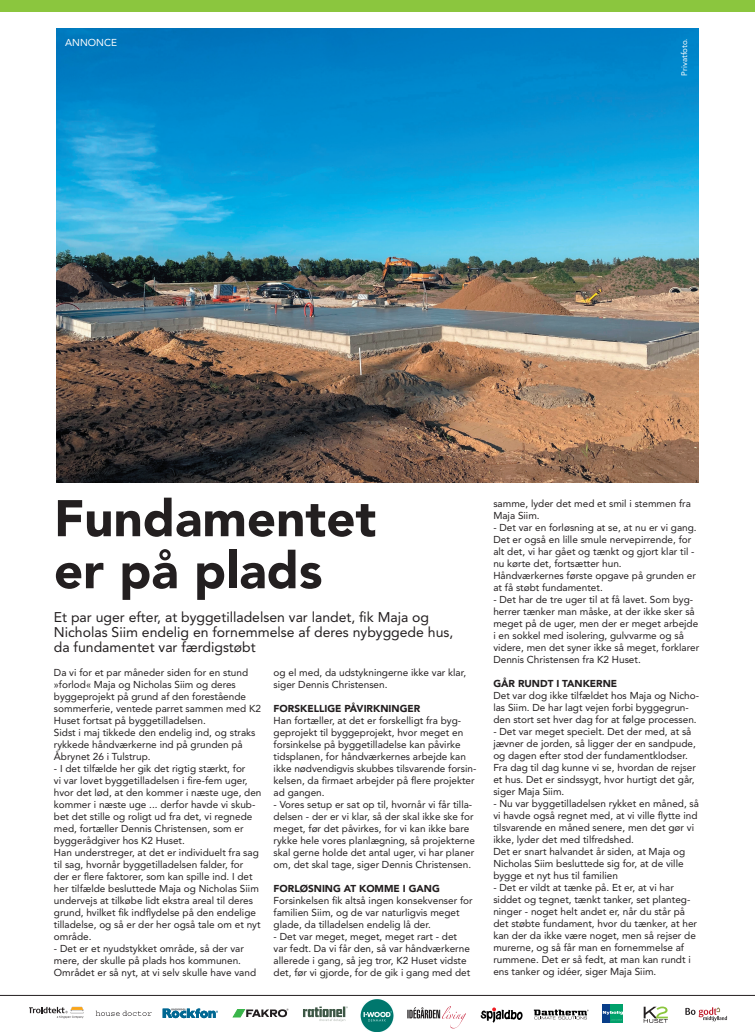
<style>
.page{position:relative;width:755px;height:1035px;background:#fff}
.page>*{position:absolute;margin:0;border:0;box-sizing:border-box;transform-origin:0 0}
.t1{font:900 51px/52px "Avenir LT Std";color:#231f20}
.t2{font:14px/15px "Avenir LT Std";color:#231f20}
.t3{font:10px/12px "Avenir LT Std";color:#231f20}
.t4{font:900 10px "Avenir LT Std";color:#231f20}
.t5{font:10px "Avenir LT Std";color:#fff}
.t6{font:8px "Avenir LT Std";color:#fff}
</style>
<div class="page">
<div style="left:0;top:0;width:754px;height:11px;background:#8bc63e"></div>
<img style="left:57px;top:28px;width:640px;height:454px">
<svg style="left:29px;top:1007px;width:54px;height:11px"></svg>
<svg style="left:96px;top:1010px;width:56px;height:6px"></svg>
<svg style="left:162px;top:1008px;width:56px;height:10px"></svg>
<svg style="left:232px;top:1008px;width:56px;height:9px"></svg>
<svg style="left:303px;top:1006px;width:44px;height:15px"></svg>
<img style="left:360px;top:999px;width:34px;height:32px">
<svg style="left:643px;top:1006px;width:24px;height:17px"></svg>
<svg style="left:685px;top:1007px;width:41px;height:14px"></svg>
<svg style="left:407px;top:1006px;width:58px;height:22px"></svg>
<svg style="left:480px;top:1007px;width:42px;height:15px"></svg>
<div style="left:602px;top:1004px;width:7px;height:19px;background:#083e89"></div>
<div style="left:609px;top:1004px;width:13px;height:19px;background:#00a16b"></div>
<svg style="left:602px;top:1011px;width:20px;height:10px"></svg>
<svg style="left:533px;top:1009px;width:55px;height:10px"></svg>
<hr style="left:0;top:995px;width:754px;height:1px;background:#231f20">
<p class="t5" style="left:65px;top:37px;width:53px">ANNONCE</p>
<p class="t6" style="left:679px;top:76px;width:39px;rotate:-90deg">Privatfoto.</p>
<h1 class="t1" style="left:54px;top:492px;width:324px">Fundamentet er på plads</h1>
<h2 class="t2" style="left:54px;top:610px;width:400px">Et par uger efter, at byggetilladelsen var landet, fik Maja og<br>Nicholas Siim endelig en fornemmelse af deres nybyggede hus, da fundamentet var færdigstøbt</h2>
<p class="t3" style="left:54px;top:666px;width:208px">Da vi for et par måneder siden for en stund »forlod« Maja og Nicholas Siim og deres byggeprojekt på grund af den forestående sommerferie, ventede parret sammen med K2<br>Huset fortsat på byggetilladelsen.<br>Sidst i maj tikkede den endelig ind, og straks rykkede håndværkerne ind på grunden på Åbrynet 26 i Tulstrup.</p>
<p class="t3" style="left:54px;top:762px;width:209px">- I det tilfælde her gik det rigtig stærkt, for<br>vi var lovet byggetilladelsen i fire-fem uger, hvor det lød, at den kommer i næste uge, den kommer i næste uge ... derfor havde vi skub&shy;bet det stille og roligt ud fra det, vi regnede med, fortæller Dennis Christensen, som er byggerådgiver hos K2 Huset.<br>Han understreger, at det er individuelt fra sag til sag, hvornår byggetilladelsen falder, for<br>der er flere faktorer, som kan spille ind. I det her tilfælde besluttede Maja og Nicholas Siim undervejs at tilkøbe lidt ekstra areal til deres grund, hvilket fik indflydelse på den endelige tilladelse, og så er der her også tale om et nyt område.</p>
<p class="t3" style="left:54px;top:942px;width:203px">- Det er et nyudstykket område, så der var mere, der skulle på plads hos kommunen.<br>Området er så nyt, at vi selv skulle have vand</p>
<p class="t3" style="left:273px;top:666px;width:194px">og el med, da udstykningerne ikke var klar, siger Dennis Christensen.</p>
<p class="t4" style="left:273px;top:702px;width:148px">FORSKELLIGE PÅVIRKNINGER</p>
<p class="t3" style="left:273px;top:714px;width:204px">Han fortæller, at det er forskelligt fra byg&shy;geprojekt til byggeprojekt, hvor meget en forsinkelse på byggetilladelse kan påvirke tidsplanen, for håndværkernes arbejde kan ikke nødvendigvis skubbes tilsvarende forsin&shy;kelsen, da firmaet arbejder på flere projekter ad gangen.</p>
<p class="t3" style="left:273px;top:798px;width:203px">- Vores setup er sat op til, hvornår vi får tilla&shy;delsen - der er vi klar, så der skal ikke ske for meget, før det påvirkes, for vi kan ikke bare rykke hele vores planlægning, så projekterne skal gerne holde det antal uger, vi har planer om, det skal tage, siger Dennis Christensen.</p>
<p class="t4" style="left:273px;top:882px;width:168px">FORLØSNING AT KOMME I GANG</p>
<p class="t3" style="left:273px;top:894px;width:200px">Forsinkelsen fik altså ingen konsekvenser for familien Siim, og de var naturligvis meget glade, da tilladelsen endelig lå der.</p>
<p class="t3" style="left:273px;top:930px;width:198px">- Det var meget, meget, meget rart - det var fedt. Da vi får den, så var håndværkerne allerede i gang, så jeg tror, K2 Huset vidste det, før vi gjorde, for de gik i gang med det</p>
<p class="t3" style="left:493px;top:497px;width:199px">samme, lyder det med et smil i stemmen fra<br>Maja Siim.</p>
<p class="t3" style="left:493px;top:521px;width:205px">- Det var en forløsning at se, at nu er vi gang.<br>Det er også en lille smule nervepirrende, for alt det, vi har gået og tænkt og gjort klar til - nu kørte det, fortsætter hun.<br>Håndværkernes første opgave på grunden er at få støbt fundamentet.</p>
<p class="t3" style="left:493px;top:593px;width:207px">- Det har de tre uger til at få lavet. Som byg&shy;herrer tænker man måske, at der ikke sker så meget på de uger, men der er meget arbejde i en sokkel med isolering, gulvvarme og så videre, men det syner ikke så meget, forklarer Dennis Christensen fra K2 Huset.</p>
<p class="t4" style="left:493px;top:677px;width:125px">GÅR RUNDT I TANKERNE</p>
<p class="t3" style="left:493px;top:689px;width:207px">Det var dog ikke tilfældet hos Maja og Nicho&shy;las Siim. De har lagt vejen forbi byggegrun&shy;den stort set hver dag for at følge processen.</p>
<p class="t3" style="left:493px;top:725px;width:204px">- Det var meget specielt. Det der med, at så jævner de jorden, så ligger der en sandpude, og dagen efter stod der fundamentklodser.<br>Fra dag til dag kunne vi se, hvordan de rejser et hus. Det er sindssygt, hvor hurtigt det går, siger Maja Siim.</p>
<p class="t3" style="left:493px;top:797px;width:207px">- Nu var byggetilladelsen rykket en måned, så vi havde også regnet med, at vi ville flytte ind tilsvarende en måned senere, men det gør vi ikke, lyder det med tilfredshed.<br>Det er snart halvandet år siden, at Maja og Nicholas Siim besluttede sig for, at de ville bygge et nyt hus til familien</p>
<p class="t3" style="left:493px;top:881px;width:205px">- Det er vildt at tænke på. Et er, at vi har siddet og tegnet, tænkt tanker, set planteg&shy;ninger - noget helt andet er, når du står på det støbte fundament, hvor du tænker, at her kan der da ikke være noget, men så rejser de murerne, og så får man en fornemmelse af rummene. Det er så fedt, at man kan rundt i ens tanker og idéer, siger Maja Siim.</p>
</div>
